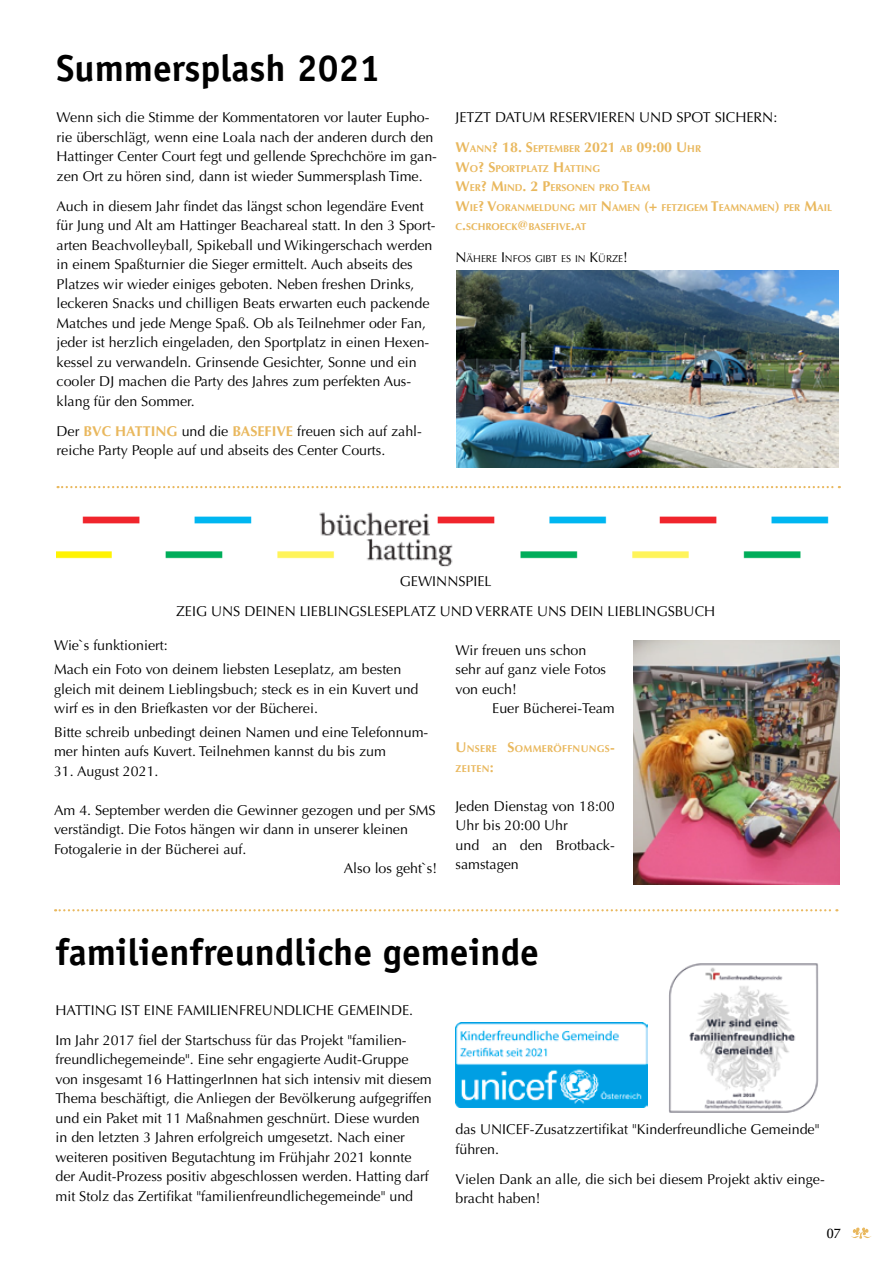
<style>
.page{position:relative;width:893px;height:1263px;background:#fff}
.page>*{position:absolute;margin:0;border:0;box-sizing:border-box;transform-origin:0 0}
.t1{font:700 37.5px "Officina Sans Std";color:#000}
.t2{font:14.25px/19.5px "Optima LT Std";color:#000}
.t3{font:500 13.8px "Optima LT Std";color:#000}
.t4{font:700 10.05px/19.5px "Optima LT Std";color:#e9b85e}
.t5{font:700 10.05px/19.5px "Optima LT Std";letter-spacing:.03em;color:#e9b85e}
.t6{font:10.05px "Optima LT Std";color:#000}
.s1{font-weight:700;color:#e9b85e}
.s2{font-weight:700;font-size:10.05px;color:#e9b85e}
.s3{font-size:14.25px}
</style>
<div class="page">
<img style="left:456px;top:271px;width:383px;height:196px">
<svg style="left:851px;top:1227px;width:21px;height:12px"></svg>
<svg style="left:58px;top:486px;width:782px;height:2px"></svg>
<svg style="left:55px;top:909px;width:782px;height:2px"></svg>
<img style="left:57px;top:512px;width:772px;height:55px">
<img style="left:634px;top:640px;width:206px;height:244px">
<img style="left:669px;top:963px;width:150px;height:150px">
<img style="left:455px;top:1023px;width:192px;height:85px">
<h1 class="t1" style="left:57px;top:45px;width:325px">Summersplash 2021</h1>
<p class="t2" style="left:57px;top:108px;width:382px">Wenn sich die Stimme der Kommentatoren vor lauter Eupho&shy;rie überschlägt, wenn eine Loala nach der anderen durch den Hattinger Center Court fegt und gellende Sprechchöre im gan&shy;zen Ort zu hören sind, dann ist wieder Summersplash Time.</p>
<p class="t2" style="left:57px;top:196px;width:381px">Auch in diesem Jahr findet das längst schon legendäre Event für Jung und Alt am Hattinger Beachareal statt. In den 3 Sport&shy;arten Beachvolleyball, Spikeball und Wikingerschach werden in einem Spaßturnier die Sieger ermittelt. Auch abseits des Platzes wir wieder einiges geboten. Neben freshen Drinks, leckeren Snacks und chilligen Beats erwarten euch packende Matches und jede Menge Spaß. Ob als Teilnehmer oder Fan, jeder ist herzlich eingeladen, den Sportplatz in einen Hexen&shy;kessel zu verwandeln. Grinsende Gesichter, Sonne und ein cooler DJ machen die Party des Jahres zum perfekten Aus&shy;klang für den Sommer.</p>
<p class="t2" style="left:57px;top:421px;width:367px">Der <span class="s1">BVC HATTING</span> und die <span class="s1">BASEFIVE</span> freuen sich auf zahl&shy;reiche Party People auf und abseits des Center Courts.</p>
<p class="t2" style="left:455px;top:103px;width:323px;line-height:30.2px">JETZT DATUM RESERVIEREN UND SPOT SICHERN:<br><span class="s1">W</span><span class="s2">ANN</span><span class="s1">? 18. S</span><span class="s2">EPTEMBER</span> <span class="s1">2021</span> <span class="s2">AB</span> <span class="s1">09:00 U</span> <span class="s2">H R</span></p>
<p class="t4" style="left:455px;top:159px;width:378px"><span class="s3">W</span>O<span class="s3">? S</span>PORTPLATZ <span class="s3">H</span>ATTING<br><span class="s3">W</span>ER<span class="s3">? M</span>IND<span class="s3">. 2 P</span>ERSONEN PRO <span class="s3">T</span>EAM<br><span class="s3">W</span>IE<span class="s3">? V</span>ORANMELDUNG MIT <span class="s3">N</span>AMEN <span class="s3">(+</span> FETZIGEM <span class="s3">T</span>EAMNAMEN<span class="s3">)</span> PER <span class="s3">M</span>AIL C<span class="s3">.</span>SCH ROECK<span class="s3">@</span>BASEFIVE<span class="s3">.</span>AT</p>
<p class="t6" style="left:455px;top:253px;width:174px"><span class="s3">N</span>ÄHERE <span class="s3">I</span> NFOS GIBT ES IN <span class="s3">K</span>ÜRZE<span class="s3">!</span></p>
<p class="t2" style="left:176px;top:566px;width:541px;line-height:30.2px;text-align:center">GEWINNSPIEL<br>ZEIG UNS DEINEN LIEBLINGSLESEPLATZ UND VERRATE UNS DEIN LIEBLINGSBUCH</p>
<p class="t2" style="left:54px;top:634px;width:349px;line-height:23.7px">Wie`s funktioniert:<br>Mach ein Foto von deinem liebsten Leseplatz, am besten</p>
<p class="t2" style="left:54px;top:679px;width:366px">gleich mit deinem Lieblingsbuch; steck es in ein Kuvert und wirf es in den Briefkasten vor der Bücherei.</p>
<p class="t2" style="left:54px;top:722px;width:376px">Bitte schreib unbedingt deinen Namen und eine Telefonnum&shy;mer hinten aufs Kuvert. Teilnehmen kannst du bis zum</p>
<p class="t2" style="left:54px;top:761px;width:106px">31. August 2021.</p>
<p class="t2" style="left:54px;top:800px;width:383px">Am 4. September werden die Gewinner gezogen und per SMS</p>
<p class="t2" style="left:54px;top:820px;width:355px">verständigt. Die Fotos hängen wir dann in unserer kleinen</p>
<p class="t2" style="left:54px;top:839px;width:194px">Fotogalerie in der Bücherei auf.</p>
<p class="t2" style="left:344px;top:859px;width:95px">Also los geht`s!</p>
<p class="t2" style="left:455px;top:640px;width:152px">Wir freuen uns schon sehr auf ganz viele Fotos von euch!</p>
<p class="t2" style="left:492px;top:699px;width:124px">Euer Bücherei-Team</p>
<p class="t5" style="left:455px;top:739px;width:161px"><span class="s3">U</span> NSERE <span class="s3">S</span>OMMERÖFFNUNGS<span class="s3">-<br></span>ZEITEN<span class="s3">:</span></p>
<p class="t2" style="left:455px;top:796px;width:161px">Jeden Dienstag von 18:00<br>Uhr bis 20:00 Uhr<br>und an den Brotback&shy;samstagen</p>
<h1 class="t1" style="left:55px;top:929px;width:485px">familienfreundliche gemeinde</h1>
<p class="t2" style="left:55px;top:995px;width:359px;line-height:30.2px">HATTING IST EINE FAMILIENFREUNDLICHE GEMEINDE.<br>Im Jahr 2017 fiel der Startschuss für das Projekt "familien-</p>
<p class="t2" style="left:55px;top:1050px;width:378px">freundlichegemeinde". Eine sehr engagierte Audit-Gruppe von insgesamt 16 HattingerInnen hat sich intensiv mit diesem Thema beschäftigt, die Anliegen der Bevölkerung aufgegriffen und ein Paket mit 11 Maßnahmen geschnürt. Diese wurden in den letzten 3 Jahren erfolgreich umgesetzt. Nach einer weiteren positiven Begutachtung im Frühjahr 2021 konnte der Audit-Prozess positiv abgeschlossen werden. Hatting darf mit Stolz das Zertifikat "familienfreundlichegemeinde" und</p>
<p class="t2" style="left:455px;top:1120px;width:366px">das UNICEF-Zusatzzertifikat "Kinderfreundliche Gemeinde" führen.</p>
<p class="t2" style="left:455px;top:1169px;width:371px">Vielen Dank an alle, die sich bei diesem Projekt aktiv einge&shy;bracht haben!</p>
<p class="t3" style="left:827px;top:1226px;width:15px">07</p>
</div>
